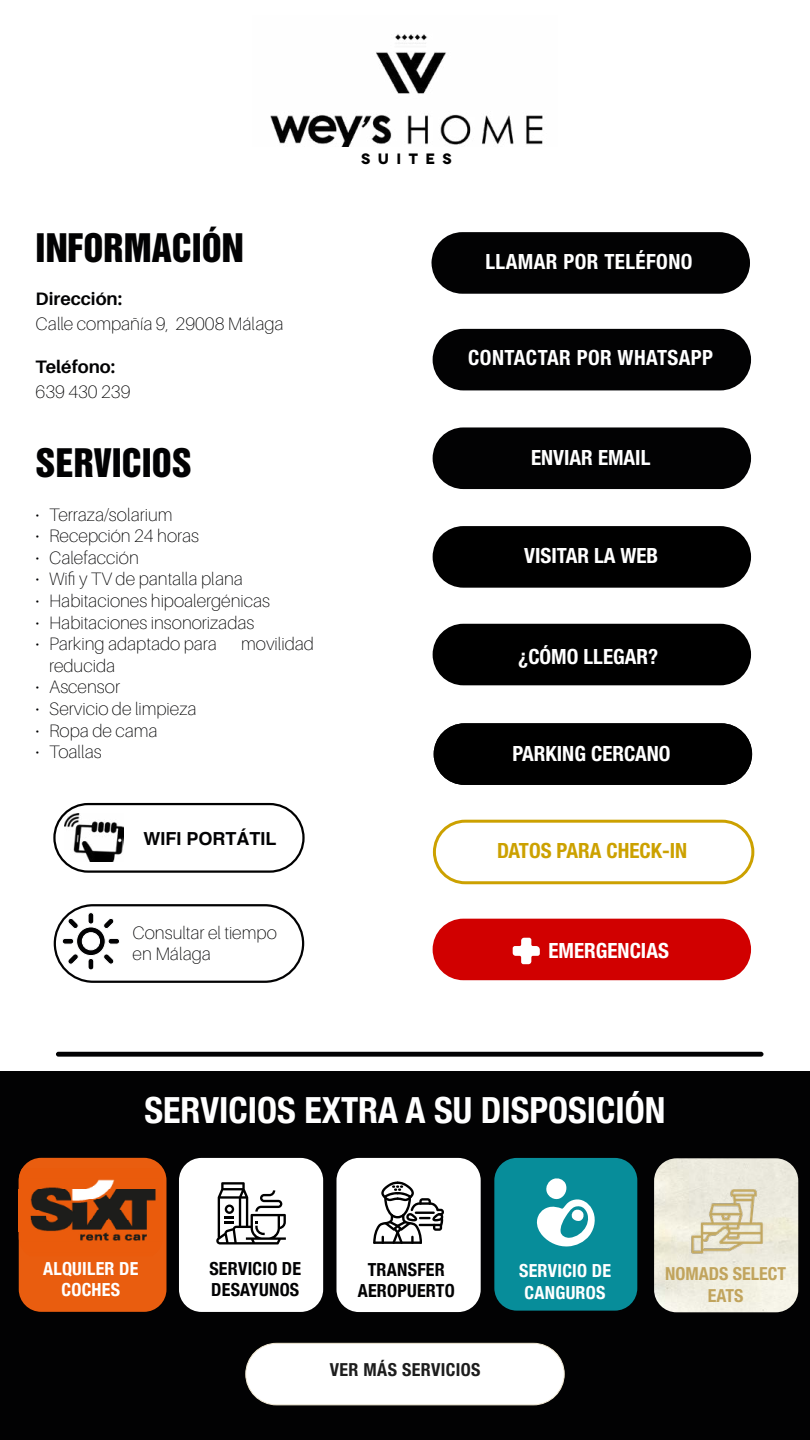
<style>
.page{position:relative;width:810px;height:1440px;background:#fff}
.page>*{position:absolute;margin:0;border:0;box-sizing:border-box;transform-origin:0 0}
.t1{font:700 condensed 36px "Helvetica Neue";color:#fff}
.t2{font:36px "Helvetica Inserat";color:#020203}
.t3{font:700 condensed 21px "Helvetica Neue";color:#fff}
.t4{font:700 condensed 21px "Helvetica Neue";letter-spacing:.02em;color:#fff}
.t5{font:700 condensed 21px "Helvetica Neue";color:#cca100}
.t6{font:100 18px/21.6px "Aileron";color:#020203}
.t7{font:700 condensed 18px/21.6px "Helvetica Neue";letter-spacing:.015em;color:#020203;text-align:center}
.t8{font:700 condensed 18px/21.6px "Helvetica Neue";letter-spacing:.015em;color:#fff;text-align:center}
.t9{font:700 18px "Aileron";color:#020203}
.t10{font:700 condensed 18px/21.6px "Helvetica Neue";color:#c1a45d;text-align:center}
.t11{font:700 condensed 18px "Helvetica Neue";letter-spacing:.02em;color:#1d1d1d}
.t12{font:700 18px "Helvetica";color:#020203}
.t13{font:700 15px "Novecentowide";letter-spacing:.5em;color:#000}
</style>
<div class="page">
<div style="left:54px;top:904px;width:250px;height:79px;border:2px solid #020203;border-radius:38px"></div>
<div style="left:0;top:1071px;width:810px;height:369px;background:#020203"></div>
<img style="left:270px;top:34px;width:273px;height:112px">
<div style="left:246px;top:1343px;width:318px;height:62px;background:#fff;border-radius:31px"></div>
<div style="left:245px;top:1343px;width:320px;height:62px;border:1px solid #f1e8d2;border-radius:31px"></div>
<div style="left:53px;top:803px;width:252px;height:70px;border:2px solid #000;border-radius:34px"></div>
<img style="left:65px;top:814px;width:58px;height:48px">
<svg style="left:62px;top:912px;width:58px;height:59px"></svg>
<div style="left:432px;top:232px;width:318px;height:62px;background:#020203;border-radius:31px"></div>
<div style="left:433px;top:329px;width:318px;height:61px;background:#020203;border-radius:31px"></div>
<div style="left:433px;top:427px;width:318px;height:62px;background:#020203;border-radius:31px"></div>
<div style="left:433px;top:624px;width:318px;height:61px;background:#000;border-radius:31px"></div>
<div style="left:434px;top:723px;width:318px;height:62px;background:#000;border-radius:31px"></div>
<div style="left:433px;top:820px;width:321px;height:64px;border:3px solid #cca100;border-radius:31px"></div>
<div style="left:433px;top:919px;width:318px;height:61px;background:#d10000;border-radius:31px"></div>
<svg style="left:513px;top:938px;width:27px;height:26px"></svg>
<div style="left:433px;top:526px;width:318px;height:62px;background:#000;border-radius:31px"></div>
<div style="left:19px;top:1158px;width:147px;height:154px;background:#e95d0f;border-radius:22px"></div>
<img style="left:19px;top:1168px;width:137px;height:73px">
<div style="left:337px;top:1158px;width:144px;height:154px;background:#fff;border-radius:22px"></div>
<svg style="left:373px;top:1182px;width:71px;height:62px"></svg>
<div style="left:179px;top:1158px;width:144px;height:154px;background:#fff;border-radius:22px"></div>
<svg style="left:216px;top:1182px;width:70px;height:63px"></svg>
<div style="left:494px;top:1158px;width:143px;height:153px;background:#078d9a;border-radius:22px"></div>
<svg style="left:536px;top:1178px;width:59px;height:69px"></svg>
<div style="left:56px;top:1052px;width:707px;height:5px;background:#020203;border-radius:2px"></div>
<img style="left:654px;top:1158px;width:144px;height:154px">
<img style="left:689px;top:1184px;width:75px;height:74px">
<h1 class="t2" style="left:36px;top:226px;width:210px">INFORMACIÓN</h1>
<p class="t9" style="left:36px;top:289px;width:88px">Dirección:</p>
<p class="t6" style="left:36px;top:313px;width:249px">Calle compañía 9, 29008 Málaga</p>
<p class="t9" style="left:36px;top:357px;width:81px">Teléfono:</p>
<p class="t6" style="left:36px;top:381px;width:96px">639 430 239</p>
<h1 class="t2" style="left:36px;top:442px;width:158px">SERVICIOS</h1>
<p class="t6" style="left:36px;top:504px;width:139px">• Terraza/solarium</p>
<p class="t6" style="left:36px;top:525px;width:165px">• Recepción 24 horas</p>
<p class="t6" style="left:36px;top:547px;width:105px">• Calefacción</p>
<p class="t6" style="left:36px;top:569px;width:209px">• Wifi y TV de pantalla plana</p>
<p class="t6" style="left:36px;top:590px;width:236px">• Habitaciones hipoalergénicas</p>
<p class="t6" style="left:36px;top:612px;width:220px">• Habitaciones insonorizadas</p>
<p class="t6" style="left:36px;top:633px;width:183px">• Parking adaptado para</p>
<p class="t6" style="left:241px;top:633px;width:74px">movilidad</p>
<p class="t6" style="left:49px;top:655px;width:68px">reducida</p>
<p class="t6" style="left:36px;top:677px;width:86px">• Ascensor</p>
<p class="t6" style="left:36px;top:698px;width:162px">• Servicio de limpieza</p>
<p class="t6" style="left:36px;top:720px;width:124px">• Ropa de cama</p>
<p class="t6" style="left:36px;top:741px;width:68px">• Toallas</p>
<p class="t12" style="left:143px;top:827px;width:135px">WIFI PORTÁTIL</p>
<p class="t6" style="left:133px;top:922px;width:146px">Consultar el tiempo en Málaga</p>
<p class="t13" style="left:361px;top:150px;width:92px">SUITES</p>
<p class="t4" style="left:485px;top:249px;width:209px">LLAMAR POR TELÉFONO</p>
<p class="t4" style="left:468px;top:345px;width:246px">CONTACTAR POR WHATSAPP</p>
<p class="t3" style="left:531px;top:445px;width:121px">ENVIAR EMAIL</p>
<p class="t3" style="left:524px;top:543px;width:136px">VISITAR LA WEB</p>
<p class="t3" style="left:518px;top:644px;width:141px">¿CÓMO LLEGAR?</p>
<p class="t3" style="left:512px;top:741px;width:159px">PARKING CERCANO</p>
<p class="t5" style="left:497px;top:838px;width:192px">DATOS PARA CHECK-IN</p>
<p class="t3" style="left:548px;top:938px;width:122px">EMERGENCIAS</p>
<h1 class="t1" style="left:144px;top:1088px;width:523px">SERVICIOS EXTRA A SU DISPOSICIÓN</h1>
<p class="t8" style="left:43px;top:1257px;width:97px">ALQUILER DE<br>COCHES</p>
<p class="t7" style="left:358px;top:1258px;width:98px">TRANSFER<br>AEROPUERTO</p>
<p class="t7" style="left:209px;top:1257px;width:93px;text-align:left">SERVICIO DE<br>DESAYUNOS</p>
<p class="t8" style="left:519px;top:1259px;width:93px">SERVICIO DE<br>CANGUROS</p>
<p class="t10" style="left:665px;top:1263px;width:122px">NOMADS SELECT<br>EATS</p>
<p class="t11" style="left:330px;top:1359px;width:152px">VER MÁS SERVICIOS</p>
</div>
